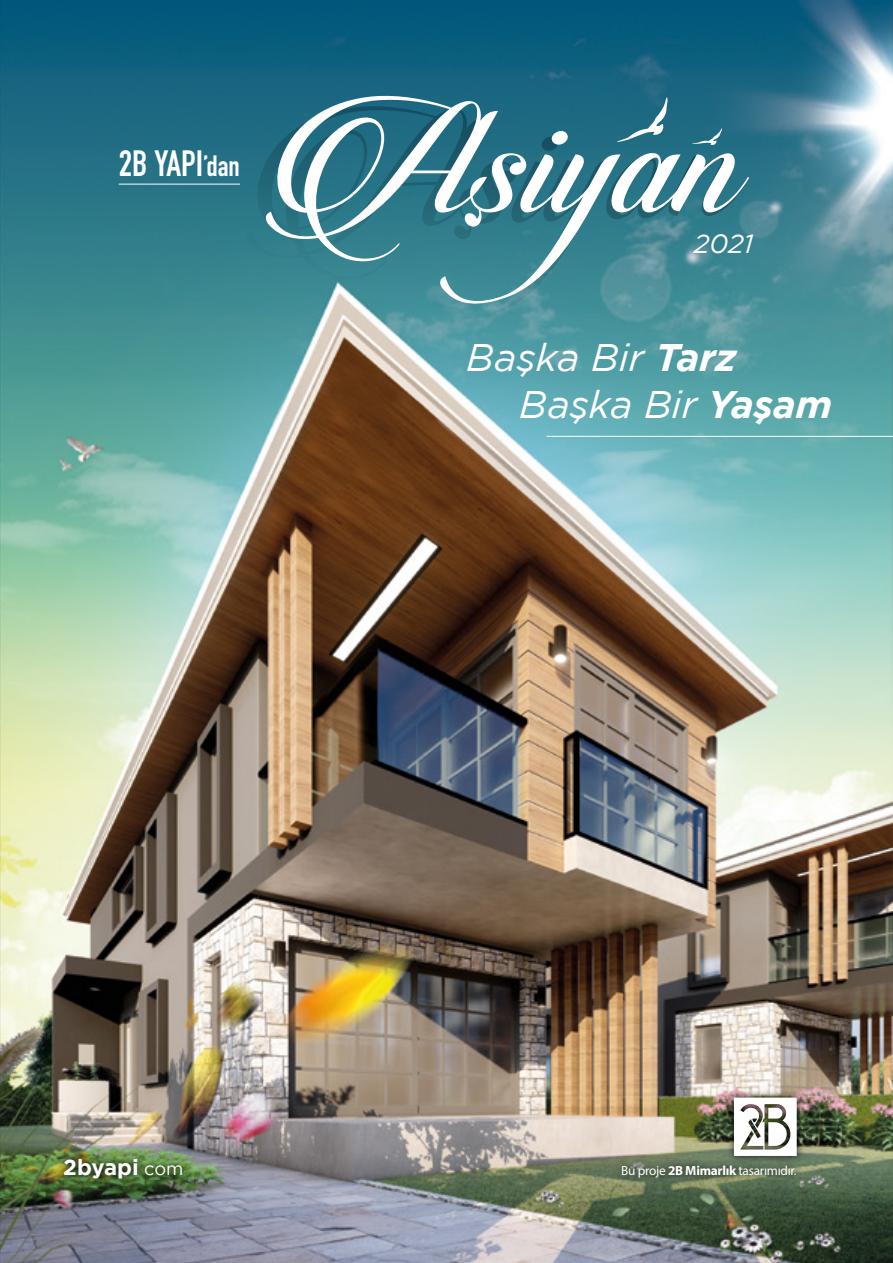
<style>
.page{position:relative;width:893px;height:1263px;background:#fff}
.page>*{position:absolute;margin:0;border:0;box-sizing:border-box;transform-origin:0 0}
.t1{font:38.4px/46px "Gotham Book Italic TR";color:#fff}
.t2{font:700 36px "DIN Condensed";color:#fff}
.t3{font:26.25px "Gotham Book Italic TR";color:#fff}
.t4{font:22.05px "Gotham Bold TR";color:#fff}
.t5{font:13.2px "Myriad Pro";letter-spacing:-.02em;color:#fff}
.s1{font-size:28.95px}
.s2{font-family:"Gotham Bold Italic TR"}
.s3{font-family:"Gotham Book TR";font-size:18.15px}
.s4{font-weight:700}
</style>
<div class="page">
<img style="left:0;top:0;width:893px;height:1263px">
<hr style="left:547px;top:436px;width:346px;height:1px;background:#fff">
<img style="left:56px;top:1150px;width:135px;height:37px">
<svg style="left:245px;top:104px;width:504px;height:220px;background:#4d909a"></svg>
<svg style="left:264px;top:94px;width:485px;height:214px;background:#508e9c"></svg>
<svg style="left:617px;top:98px;width:51px;height:44px;background:#3f7f94"></svg>
<svg style="left:692px;top:128px;width:30px;height:18px"></svg>
<hr style="left:119px;top:184px;width:121px;height:1px;background:#fff">
<div style="left:726px;top:1089px;width:79px;height:75px;background:#000;opacity:.75"></div>
<svg style="left:734px;top:1097px;width:63px;height:59px"></svg>
<div style="left:614px;top:1158px;width:189px;height:27px;background:#000;opacity:.75"></div>
<h2 class="t2" style="left:119px;top:140px;width:123px">2B YAPI<span class="s1">’dan</span></h2>
<h3 class="t3" style="left:694px;top:229px;width:61px">2021</h3>
<h1 class="t1" style="left:519px;top:335px;width:315px;text-indent:-53px">Başka Bir <span class="s2">Tarz<br></span>Başka Bir <span class="s2">Yaşam</span></h1>
<h3 class="t4" style="left:63px;top:1155px;width:122px">2byapi <span class="s3">com</span></h3>
<p class="t5" style="left:621px;top:1163px;width:177px">Bu proje <span class="s4">2B Mimarlık</span> tasarımıdır.</p>
</div>
